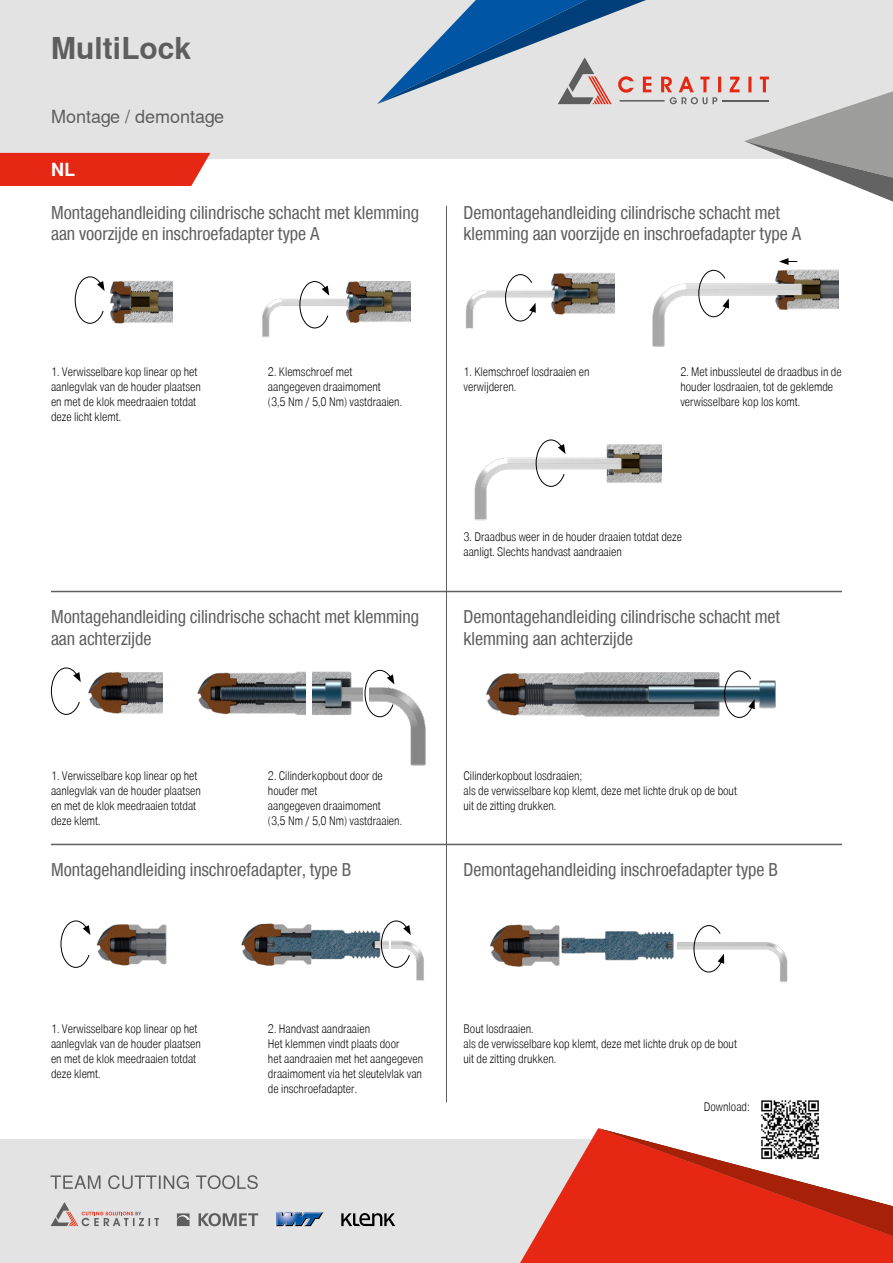
<style>
.page{position:relative;width:893px;height:1263px;background:#fff}
.page>*{position:absolute;margin:0;border:0;box-sizing:border-box;transform-origin:0 0}
.t1{font:700 30px "Ceratizit Sans Global";color:#5f5e5e}
.t2{font:18px/21.6px "Nimbus Sans WNT Global Cond";color:#5f5e5e}
.t3{font:18px "Ceratizit Sans Global";color:#5f5e5e}
.t4{font:700 18px "Ceratizit Sans Global";color:#fff}
.t5{font:300 12px/15px "Nimbus Sans WNT Global Cond";color:#000}
</style>
<div class="page">
<div style="left:0;top:1140px;width:604px;height:123px;background:#e3e3e3"></div>
<div style="left:0;top:0;width:893px;height:159px;background:#e3e3e3"></div>
<svg style="left:377px;top:0;width:516px;height:202px"></svg>
<svg style="left:520px;top:1128px;width:373px;height:135px;fill:#e52713"></svg>
<svg style="left:598px;top:1128px;width:295px;height:108px"></svg>
<svg style="left:74px;top:276px;width:31px;height:48px"></svg>
<img style="left:137px;top:280px;width:35px;height:43px">
<img style="left:111px;top:280px;width:26px;height:44px">
<img style="left:262px;top:281px;width:148px;height:57px">
<img style="left:465px;top:273px;width:149px;height:56px">
<img style="left:652px;top:269px;width:187px;height:78px">
<img style="left:474px;top:444px;width:187px;height:77px">
<svg style="left:51px;top:667px;width:30px;height:48px"></svg>
<img style="left:88px;top:672px;width:74px;height:42px">
<img style="left:197px;top:671px;width:109px;height:44px">
<img style="left:486px;top:672px;width:290px;height:45px">
<img style="left:313px;top:671px;width:49px;height:44px">
<img style="left:378px;top:669px;width:48px;height:97px">
<img style="left:241px;top:923px;width:140px;height:43px">
<img style="left:490px;top:924px;width:298px;height:59px">
<svg style="left:60px;top:920px;width:30px;height:48px"></svg>
<img style="left:96px;top:924px;width:71px;height:42px">
<img style="left:411px;top:943px;width:13px;height:38px">
<svg style="left:299px;top:281px;width:30px;height:48px"></svg>
<svg style="left:505px;top:274px;width:31px;height:48px"></svg>
<svg style="left:535px;top:439px;width:30px;height:48px"></svg>
<svg style="left:698px;top:270px;width:31px;height:47px"></svg>
<svg style="left:364px;top:670px;width:30px;height:47px"></svg>
<svg style="left:724px;top:670px;width:31px;height:48px"></svg>
<svg style="left:381px;top:920px;width:30px;height:48px"></svg>
<svg style="left:693px;top:925px;width:31px;height:48px"></svg>
<hr style="left:51px;top:591px;width:791px;height:1px;background:#5f5e5e">
<hr style="left:51px;top:844px;width:791px;height:1px;background:#5f5e5e">
<hr style="left:446px;top:206px;width:1px;height:896px;background:#5f5e5e">
<svg style="left:779px;top:258px;width:18px;height:7px"></svg>
<svg style="left:51px;top:1202px;width:108px;height:24px"></svg>
<svg style="left:199px;top:1213px;width:59px;height:13px"></svg>
<svg style="left:177px;top:1213px;width:13px;height:13px"></svg>
<svg style="left:341px;top:1213px;width:54px;height:13px"></svg>
<svg style="left:276px;top:1212px;width:48px;height:14px"></svg>
<svg style="left:51px;top:1175px;width:207px;height:14px"></svg>
<div style="left:0;top:153px;width:210px;height:33px;background:#e52713"></div>
<img style="left:758px;top:1100px;width:64px;height:61px">
<h1 class="t1" style="left:51px;top:31px;width:142px">MultiLock</h1>
<h2 class="t3" style="left:51px;top:106px;width:175px">Montage / demontage</h2>
<h2 class="t4" style="left:51px;top:159px;width:25px">NL</h2>
<h2 class="t2" style="left:51px;top:202px;width:370px">Montagehandleiding cilindrische schacht met klemming aan voorzijde en inschroefadapter type A</h2>
<h2 class="t2" style="left:463px;top:202px;width:339px">Demontagehandleiding cilindrische schacht met klemming aan voorzijde en inschroefadapter type A</h2>
<p class="t5" style="left:51px;top:364px;width:151px">1. Verwisselbare kop linear op het aanlegvlak van de houder plaatsen en met de klok meedraaien totdat deze licht klemt.</p>
<p class="t5" style="left:268px;top:364px;width:136px">2. Klemschroef met aangegeven draaimoment<br>(3,5 Nm / 5,0 Nm) vastdraaien.</p>
<p class="t5" style="left:463px;top:364px;width:128px">1. Klemschroef losdraaien en verwijderen.</p>
<p class="t5" style="left:680px;top:364px;width:163px">2. Met inbussleutel de draadbus in de houder losdraaien, tot de geklemde verwisselbare kop los komt.</p>
<h2 class="t2" style="left:51px;top:606px;width:370px">Montagehandleiding cilindrische schacht met klemming aan achterzijde</h2>
<p class="t5" style="left:463px;top:529px;width:220px">3. Draadbus weer in de houder draaien totdat deze aanligt. Slechts handvast aandraaien</p>
<h2 class="t2" style="left:463px;top:606px;width:318px">Demontagehandleiding cilindrische schacht met klemming aan achterzijde</h2>
<p class="t5" style="left:51px;top:768px;width:151px">1. Verwisselbare kop linear op het aanlegvlak van de houder plaatsen en met de klok meedraaien totdat deze klemt.</p>
<p class="t5" style="left:268px;top:768px;width:136px">2. Cilinderkopbout door de houder met<br>aangegeven draaimoment<br>(3,5 Nm / 5,0 Nm) vastdraaien.</p>
<h2 class="t2" style="left:51px;top:859px;width:302px">Montagehandleiding inschroefadapter, type B</h2>
<p class="t5" style="left:463px;top:768px;width:275px">Cilinderkopbout losdraaien;<br>als de verwisselbare kop klemt, deze met lichte druk op de bout uit de zitting drukken.</p>
<h2 class="t2" style="left:463px;top:859px;width:316px">Demontagehandleiding inschroefadapter type B</h2>
<p class="t5" style="left:51px;top:1021px;width:151px">1. Verwisselbare kop linear op het aanlegvlak van de houder plaatsen en met de klok meedraaien totdat deze klemt.</p>
<p class="t5" style="left:268px;top:1021px;width:157px">2. Handvast aandraaien<br>Het klemmen vindt plaats door<br>het aandraaien met het aangegeven draaimoment via het sleutelvlak van de inschroefadapter.</p>
<p class="t5" style="left:463px;top:1021px;width:275px">Bout losdraaien.<br>als de verwisselbare kop klemt, deze met lichte druk op de bout uit de zitting drukken.</p>
<p class="t5" style="left:704px;top:1099px;width:47px">Download:</p>
</div>
